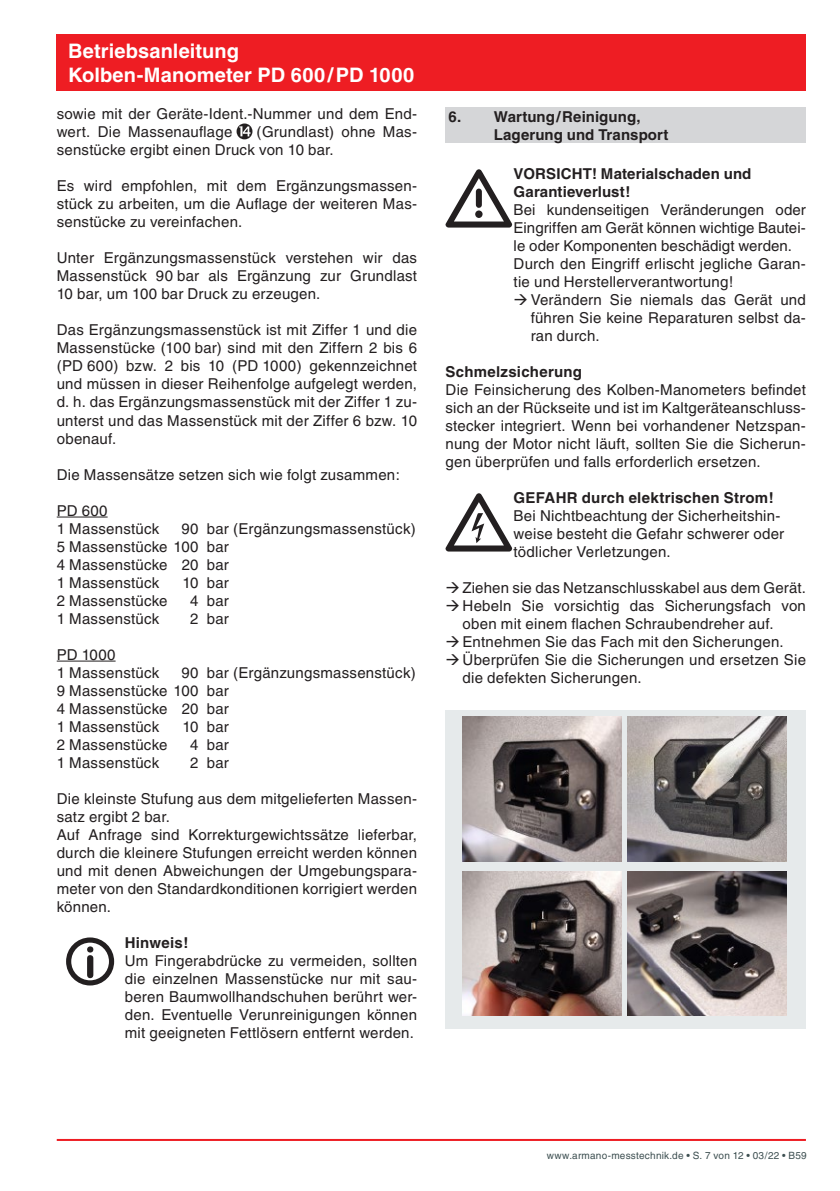
<style>
.page{position:relative;width:840px;height:1191px;background:#fff}
.page>*{position:absolute;margin:0;border:0;box-sizing:border-box;transform-origin:0 0}
.t1{font:700 20px/24px "Helvetica";letter-spacing:.005em;color:#fff}
.t2{font:15px/18px "Helvetica";letter-spacing:.015em;color:#231f20}
.t3{font:700 15px/18px "Helvetica";letter-spacing:.01em;color:#231f20}
.t4{font:10px "Helvetica";letter-spacing:.025em;color:#3d4f51}
</style>
<div class="page">
<hr style="left:57px;top:1139px;width:748px;height:2px;background:#ee1d23">
<div style="left:57px;top:34px;width:748px;height:57px;background:#ee1d23"></div>
<hr style="left:57px;top:516px;width:50px;height:1px;background:#231f20">
<hr style="left:57px;top:660px;width:58px;height:1px;background:#231f20">
<svg style="left:236px;top:123px;width:16px;height:16px"></svg>
<div style="left:66px;top:937px;width:48px;height:48px;border:5px solid #231f20;border-radius:50%"></div>
<svg style="left:87px;top:946px;width:6px;height:32px"></svg>
<div style="left:445px;top:108px;width:360px;height:35px;background:#d5d6d8"></div>
<svg style="left:445px;top:169px;width:67px;height:58px"></svg>
<div style="left:475px;top:210px;width:7px;height:8px;background:#231f20;border-radius:50%"></div>
<svg style="left:445px;top:493px;width:67px;height:58px"></svg>
<div style="left:445px;top:710px;width:360px;height:318px;background:#e6eaeb"></div>
<img style="left:462px;top:717px;width:159px;height:144px">
<img style="left:627px;top:717px;width:159px;height:144px">
<img style="left:462px;top:871px;width:159px;height:144px">
<img style="left:627px;top:871px;width:159px;height:144px">
<h1 class="t1" style="left:68px;top:39px;width:347px">Betriebsanleitung<br>Kolben-Manometer PD 600/PD 1000</h1>
<p class="t2" style="left:57px;top:105px;width:361px">sowie mit der Geräte-Ident.-Nummer und dem End&shy;wert. Die Massenauflage</p>
<p class="t2" style="left:57px;top:123px;width:361px;text-indent:200px">(Grundlast) ohne Mas&shy;senstücke ergibt einen Druck von 10 bar.</p>
<p class="t2" style="left:57px;top:177px;width:361px;text-align:justify">Es wird empfohlen, mit dem Ergänzungsmassen&shy;stück zu arbeiten, um die Auflage der weiteren Mas&shy;senstücke zu vereinfachen.</p>
<p class="t2" style="left:57px;top:249px;width:361px;text-align:justify">Unter Ergänzungsmassenstück verstehen wir das Massenstück 90 bar als Ergänzung zur Grundlast 10 bar, um 100 bar Druck zu erzeugen.</p>
<p class="t2" style="left:57px;top:321px;width:362px;text-align:justify">Das Ergänzungsmassenstück ist mit Ziffer 1 und die Massenstücke (100 bar) sind mit den Ziffern 2 bis 6 (PD 600) bzw. 2 bis 10 (PD 1000) gekennzeichnet und müssen in dieser Reihenfolge aufgelegt werden, d. h. das Ergänzungsmassenstück mit der Ziffer 1 zu&shy;unterst und das Massenstück mit der Ziffer 6 bzw. 10 obenauf.</p>
<p class="t2" style="left:57px;top:465px;width:344px">Die Massensätze setzen sich wie folgt zusammen:</p>
<p class="t2" style="left:57px;top:501px;width:104px">PD 600<br>1 Massenstück</p>
<p class="t2" style="left:57px;top:519px;width:360px;text-indent:125px">90 bar (Ergänzungsmassenstück)<br>5 Massenstücke 100 bar<br>4 Massenstücke 20 bar<br>1 Massenstück</p>
<p class="t2" style="left:182px;top:573px;width:48px">10 bar</p>
<p class="t2" style="left:57px;top:591px;width:112px">2 Massenstücke</p>
<p class="t2" style="left:190px;top:591px;width:40px">4 bar</p>
<p class="t2" style="left:57px;top:609px;width:104px">1 Massenstück</p>
<p class="t2" style="left:190px;top:609px;width:40px">2 bar</p>
<p class="t2" style="left:57px;top:645px;width:104px">PD 1000<br>1 Massenstück</p>
<p class="t2" style="left:57px;top:663px;width:360px;text-indent:125px">90 bar (Ergänzungsmassenstück)<br>9 Massenstücke 100 bar<br>4 Massenstücke 20 bar<br>1 Massenstück</p>
<p class="t2" style="left:182px;top:717px;width:48px">10 bar</p>
<p class="t2" style="left:57px;top:735px;width:112px">2 Massenstücke</p>
<p class="t2" style="left:190px;top:735px;width:40px">4 bar</p>
<p class="t2" style="left:57px;top:753px;width:104px">1 Massenstück</p>
<p class="t2" style="left:190px;top:753px;width:40px">2 bar</p>
<p class="t2" style="left:57px;top:789px;width:361px">Die kleinste Stufung aus dem mitgelieferten Massen&shy;satz ergibt 2 bar.<br>Auf Anfrage sind Korrekturgewichtssätze lieferbar, durch die kleinere Stufungen erreicht werden können und mit denen Abweichungen der Umgebungspara&shy;meter von den Standardkonditionen korrigiert werden können.</p>
<p class="t3" style="left:125px;top:933px;width:65px">Hinweis!</p>
<p class="t2" style="left:125px;top:951px;width:293px;text-align:justify">Um Fingerabdrücke zu vermeiden, sollten die einzelnen Massenstücke nur mit sau&shy;beren Baumwollhandschuhen berührt wer&shy;den. Eventuelle Verunreinigungen können mit geeigneten Fettlösern entfernt werden.</p>
<p class="t3" style="left:493px;top:108px;width:176px;text-indent:-45px">6. Wartung/Reinigung,<br>Lagerung und Transport</p>
<p class="t3" style="left:513px;top:165px;width:239px">VORSICHT! Materialschaden und<br>Garantieverlust!</p>
<p class="t2" style="left:513px;top:201px;width:293px">Bei kundenseitigen Veränderungen oder Eingriffen am Gerät können wichtige Bautei&shy;le oder Komponenten beschädigt werden.<br>Durch den Eingriff erlischt jegliche Garan&shy;tie und Herstellerverantwortung!</p>
<p class="t2" style="left:530px;top:291px;width:276px;text-align:justify">Verändern Sie niemals das Gerät und führen Sie keine Reparaturen selbst da&shy;ran durch.</p>
<p class="t3" style="left:445px;top:363px;width:138px">Schmelzsicherung</p>
<p class="t2" style="left:445px;top:381px;width:362px;text-align:justify">Die Feinsicherung des Kolben-Manometers befindet sich an der Rückseite und ist im Kaltgeräteanschluss&shy;stecker integriert. Wenn bei vorhandener Netzspan&shy;nung der Motor nicht läuft, sollten Sie die Sicherun&shy;gen überprüfen und falls erforderlich ersetzen.</p>
<p class="t3" style="left:513px;top:489px;width:261px">GEFAHR durch elektrischen Strom!</p>
<p class="t2" style="left:513px;top:507px;width:272px">Bei Nichtbeachtung der Sicherheitshin&shy;weise besteht die Gefahr schwerer oder tödlicher Verletzungen.</p>
<p class="t2" style="left:462px;top:579px;width:345px">Ziehen sie das Netzanschlusskabel aus dem Gerät.<br>Hebeln Sie vorsichtig das Sicherungsfach von oben mit einem flachen Schraubendreher auf.<br>Entnehmen Sie das Fach mit den Sicherungen.<br>Überprüfen Sie die Sicherungen und ersetzen Sie die defekten Sicherungen.</p>
<p class="t4" style="left:546px;top:1149px;width:261px">www.armano-messtechnik.de • S. 7 von 12 • 03/22 • B59</p>
</div>
